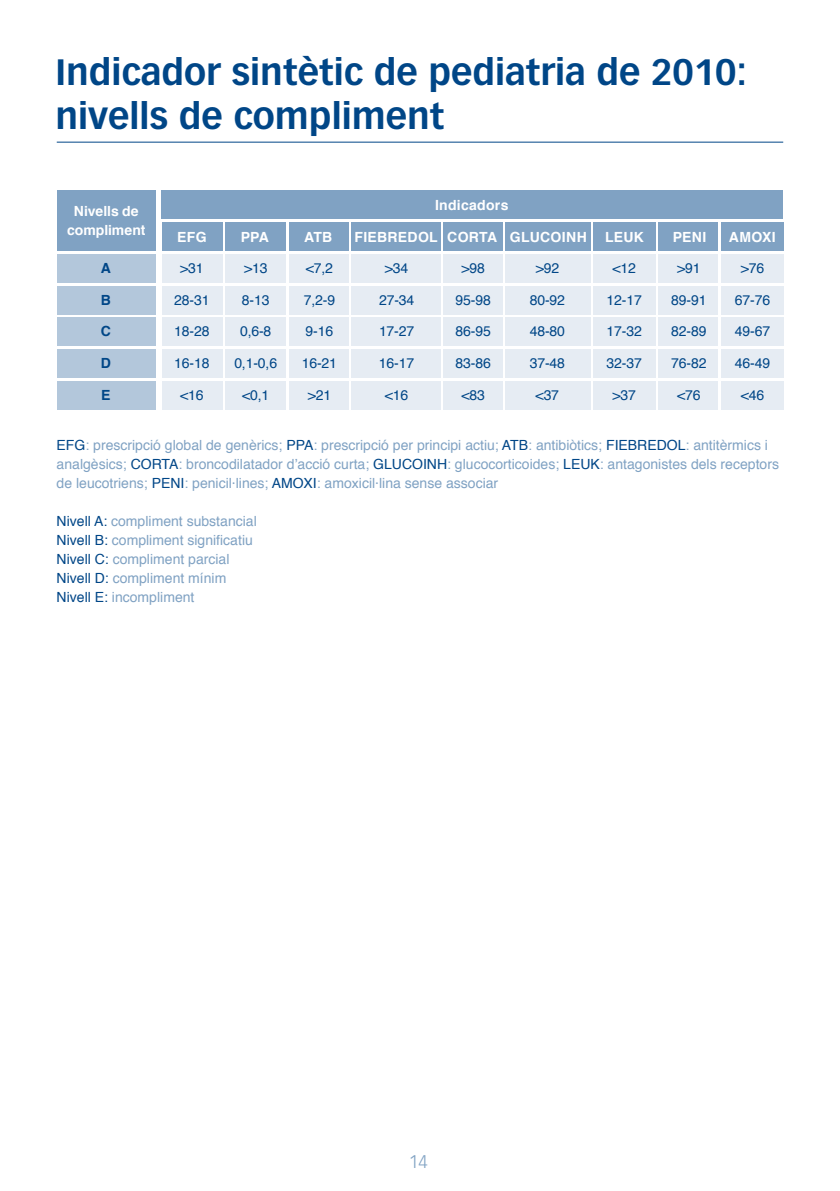
<style>
.page{position:relative;width:840px;height:1191px;background:#fff}
.page>*{position:absolute;margin:0;border:0;box-sizing:border-box;transform-origin:0 0}
.t1{font:700 36px/43.2px "Vectora LH";color:#004687}
.t2{font:300 18px "Vectora LH";color:#80a2c3}
.t3{font:14px/19px "Helvetica";color:#80a2c3}
.t4{font:14px "Helvetica";letter-spacing:-.01em;color:#004687}
.t5{font:700 14px/19px "Helvetica";letter-spacing:.015em;color:#fff;text-align:center}
.t6{font:700 14px "Helvetica";color:#004687}
.s1{color:#004687}
</style>
<div class="page">
<hr style="left:57px;top:142px;width:725px;height:1px;background:#004687">
<div style="left:161px;top:190px;width:621px;height:29px;background:#80a2c3"></div>
<div style="left:720px;top:286px;width:62px;height:28px;background:#e6ecf3"></div>
<div style="left:658px;top:286px;width:59px;height:28px;background:#e6ecf3"></div>
<div style="left:593px;top:286px;width:62px;height:28px;background:#e6ecf3"></div>
<div style="left:505px;top:286px;width:85px;height:28px;background:#e6ecf3"></div>
<div style="left:443px;top:286px;width:59px;height:28px;background:#e6ecf3"></div>
<div style="left:351px;top:286px;width:89px;height:28px;background:#e6ecf3"></div>
<div style="left:289px;top:286px;width:59px;height:28px;background:#e6ecf3"></div>
<div style="left:225px;top:286px;width:61px;height:28px;background:#e6ecf3"></div>
<div style="left:162px;top:286px;width:60px;height:28px;background:#e6ecf3"></div>
<div style="left:720px;top:318px;width:62px;height:28px;background:#e6ecf3"></div>
<div style="left:658px;top:318px;width:59px;height:28px;background:#e6ecf3"></div>
<div style="left:593px;top:318px;width:62px;height:28px;background:#e6ecf3"></div>
<div style="left:505px;top:318px;width:85px;height:28px;background:#e6ecf3"></div>
<div style="left:443px;top:318px;width:59px;height:28px;background:#e6ecf3"></div>
<div style="left:351px;top:318px;width:89px;height:28px;background:#e6ecf3"></div>
<div style="left:289px;top:318px;width:59px;height:28px;background:#e6ecf3"></div>
<div style="left:225px;top:318px;width:61px;height:28px;background:#e6ecf3"></div>
<div style="left:162px;top:318px;width:60px;height:28px;background:#e6ecf3"></div>
<div style="left:720px;top:254px;width:62px;height:28px;background:#e6ecf3"></div>
<div style="left:720px;top:222px;width:62px;height:28px;background:#80a2c3"></div>
<div style="left:658px;top:254px;width:59px;height:28px;background:#e6ecf3"></div>
<div style="left:658px;top:222px;width:59px;height:28px;background:#80a2c3"></div>
<div style="left:593px;top:254px;width:62px;height:28px;background:#e6ecf3"></div>
<div style="left:593px;top:222px;width:62px;height:28px;background:#80a2c3"></div>
<div style="left:505px;top:254px;width:85px;height:28px;background:#e6ecf3"></div>
<div style="left:505px;top:222px;width:85px;height:28px;background:#80a2c3"></div>
<div style="left:443px;top:254px;width:59px;height:28px;background:#e6ecf3"></div>
<div style="left:443px;top:222px;width:59px;height:28px;background:#80a2c3"></div>
<div style="left:351px;top:254px;width:89px;height:28px;background:#e6ecf3"></div>
<div style="left:351px;top:222px;width:89px;height:28px;background:#80a2c3"></div>
<div style="left:289px;top:254px;width:59px;height:28px;background:#e6ecf3"></div>
<div style="left:289px;top:222px;width:59px;height:28px;background:#80a2c3"></div>
<div style="left:225px;top:254px;width:61px;height:28px;background:#e6ecf3"></div>
<div style="left:225px;top:222px;width:61px;height:28px;background:#80a2c3"></div>
<div style="left:162px;top:254px;width:60px;height:28px;background:#e6ecf3"></div>
<div style="left:162px;top:222px;width:60px;height:28px;background:#80a2c3"></div>
<div style="left:720px;top:349px;width:62px;height:29px;background:#e6ecf3"></div>
<div style="left:658px;top:349px;width:59px;height:29px;background:#e6ecf3"></div>
<div style="left:593px;top:349px;width:62px;height:29px;background:#e6ecf3"></div>
<div style="left:505px;top:349px;width:85px;height:29px;background:#e6ecf3"></div>
<div style="left:443px;top:349px;width:59px;height:29px;background:#e6ecf3"></div>
<div style="left:351px;top:349px;width:89px;height:29px;background:#e6ecf3"></div>
<div style="left:289px;top:349px;width:59px;height:29px;background:#e6ecf3"></div>
<div style="left:225px;top:349px;width:61px;height:29px;background:#e6ecf3"></div>
<div style="left:162px;top:349px;width:60px;height:29px;background:#e6ecf3"></div>
<div style="left:720px;top:381px;width:62px;height:29px;background:#e6ecf3"></div>
<div style="left:658px;top:381px;width:59px;height:29px;background:#e6ecf3"></div>
<div style="left:593px;top:381px;width:62px;height:29px;background:#e6ecf3"></div>
<div style="left:505px;top:381px;width:85px;height:29px;background:#e6ecf3"></div>
<div style="left:443px;top:381px;width:59px;height:29px;background:#e6ecf3"></div>
<div style="left:351px;top:381px;width:89px;height:29px;background:#e6ecf3"></div>
<div style="left:289px;top:381px;width:59px;height:29px;background:#e6ecf3"></div>
<div style="left:225px;top:381px;width:61px;height:29px;background:#e6ecf3"></div>
<div style="left:162px;top:381px;width:60px;height:29px;background:#e6ecf3"></div>
<div style="left:57px;top:286px;width:99px;height:28px;background:#b3c7db"></div>
<div style="left:57px;top:190px;width:99px;height:61px;background:#80a2c3"></div>
<div style="left:57px;top:318px;width:99px;height:28px;background:#b3c7db"></div>
<div style="left:57px;top:254px;width:99px;height:28px;background:#b3c7db"></div>
<div style="left:57px;top:349px;width:99px;height:29px;background:#b3c7db"></div>
<div style="left:57px;top:381px;width:99px;height:29px;background:#b3c7db"></div>
<h1 class="t1" style="left:55px;top:51px;width:693px">Indicador sintètic de pediatria de 2010: nivells de compliment</h1>
<p class="t5" style="left:67px;top:202px;width:80px">Nivells de compliment</p>
<p class="t5" style="left:435px;top:195px;width:75px">Indicadors</p>
<p class="t5" style="left:177px;top:227px;width:31px">EFG</p>
<p class="t5" style="left:240px;top:227px;width:30px">PPA</p>
<p class="t5" style="left:304px;top:227px;width:30px">ATB</p>
<p class="t5" style="left:354px;top:227px;width:234px">FIEBREDOL CORTA GLUCOINH</p>
<p class="t5" style="left:604px;top:227px;width:40px">LEUK</p>
<p class="t5" style="left:672px;top:227px;width:35px">PENI</p>
<p class="t5" style="left:728px;top:227px;width:48px">AMOXI</p>
<p class="t6" style="left:101px;top:257px;width:12px">A</p>
<p class="t4" style="left:180px;top:257px;width:25px">&gt;31</p>
<p class="t4" style="left:244px;top:257px;width:25px">&gt;13</p>
<p class="t4" style="left:306px;top:257px;width:29px">&lt;7,2</p>
<p class="t4" style="left:385px;top:257px;width:25px">&gt;34</p>
<p class="t4" style="left:461px;top:257px;width:25px">&gt;98</p>
<p class="t4" style="left:535px;top:257px;width:25px">&gt;92</p>
<p class="t4" style="left:612px;top:257px;width:25px">&lt;12</p>
<p class="t4" style="left:676px;top:257px;width:25px">&gt;91</p>
<p class="t4" style="left:740px;top:257px;width:25px">&gt;76</p>
<p class="t4" style="left:174px;top:289px;width:37px">28-31</p>
<p class="t4" style="left:242px;top:289px;width:29px">8-13</p>
<p class="t4" style="left:303px;top:289px;width:33px">7,2-9</p>
<p class="t4" style="left:379px;top:289px;width:37px">27-34</p>
<p class="t4" style="left:455px;top:289px;width:37px">95-98</p>
<p class="t4" style="left:529px;top:289px;width:37px">80-92</p>
<p class="t4" style="left:606px;top:289px;width:37px">12-17</p>
<p class="t4" style="left:671px;top:289px;width:37px">89-91</p>
<p class="t4" style="left:734px;top:289px;width:37px">67-76</p>
<p class="t4" style="left:174px;top:321px;width:37px">18-28</p>
<p class="t4" style="left:240px;top:321px;width:33px">0,6-8</p>
<p class="t4" style="left:305px;top:321px;width:29px">9-16</p>
<p class="t4" style="left:379px;top:321px;width:37px">17-27</p>
<p class="t4" style="left:455px;top:321px;width:37px">86-95</p>
<p class="t4" style="left:529px;top:321px;width:37px">48-80</p>
<p class="t4" style="left:606px;top:321px;width:37px">17-32</p>
<p class="t4" style="left:671px;top:321px;width:37px">82-89</p>
<p class="t4" style="left:734px;top:321px;width:37px">49-67</p>
<p class="t4" style="left:174px;top:352px;width:37px">16-18</p>
<p class="t4" style="left:234px;top:352px;width:44px">0,1-0,6</p>
<p class="t4" style="left:301px;top:352px;width:37px">16-21</p>
<p class="t4" style="left:379px;top:352px;width:37px">16-17</p>
<p class="t4" style="left:455px;top:352px;width:37px">83-86</p>
<p class="t4" style="left:529px;top:352px;width:37px">37-48</p>
<p class="t4" style="left:606px;top:352px;width:37px">32-37</p>
<p class="t4" style="left:671px;top:352px;width:37px">76-82</p>
<p class="t4" style="left:734px;top:352px;width:37px">46-49</p>
<p class="t4" style="left:180px;top:384px;width:25px">&lt;16</p>
<p class="t4" style="left:242px;top:384px;width:29px">&lt;0,1</p>
<p class="t4" style="left:307px;top:384px;width:25px">&gt;21</p>
<p class="t4" style="left:384px;top:384px;width:25px">&lt;16</p>
<p class="t4" style="left:461px;top:384px;width:25px">&lt;83</p>
<p class="t4" style="left:535px;top:384px;width:25px">&lt;37</p>
<p class="t4" style="left:612px;top:384px;width:25px">&gt;37</p>
<p class="t4" style="left:676px;top:384px;width:25px">&lt;76</p>
<p class="t4" style="left:740px;top:384px;width:25px">&lt;46</p>
<p class="t6" style="left:101px;top:288px;width:12px">B</p>
<p class="t6" style="left:101px;top:320px;width:12px">C</p>
<p class="t6" style="left:101px;top:352px;width:12px">D</p>
<p class="t6" style="left:101px;top:384px;width:11px">E</p>
<p class="t3" style="left:57px;top:436px;width:723px"><span class="s1">EFG</span>: prescripció global de genèrics; <span class="s1">PPA</span>: prescripció per principi actiu; <span class="s1">ATB</span>: antibiòtics; <span class="s1">FIEBREDOL</span>: antitèrmics i analgèsics; <span class="s1">CORTA</span>: broncodilatador d’acció curta; <span class="s1">GLUCOINH</span>: glucocorticoides; <span class="s1">LEUK</span>: antagonistes dels receptors de leucotriens; <span class="s1">PENI</span>: penicil·lines; <span class="s1">AMOXI</span>: amoxicil·lina sense associar</p>
<p class="t3" style="left:57px;top:512px;width:201px"><span class="s1">Nivell A:</span> compliment substancial<br><span class="s1">Nivell B:</span> compliment significatiu<br><span class="s1">Nivell C:</span> compliment parcial<br><span class="s1">Nivell D:</span> compliment mínim<br><span class="s1">Nivell E:</span> incompliment</p>
<p class="t2" style="left:409px;top:1151px;width:20px">14</p>
</div>
